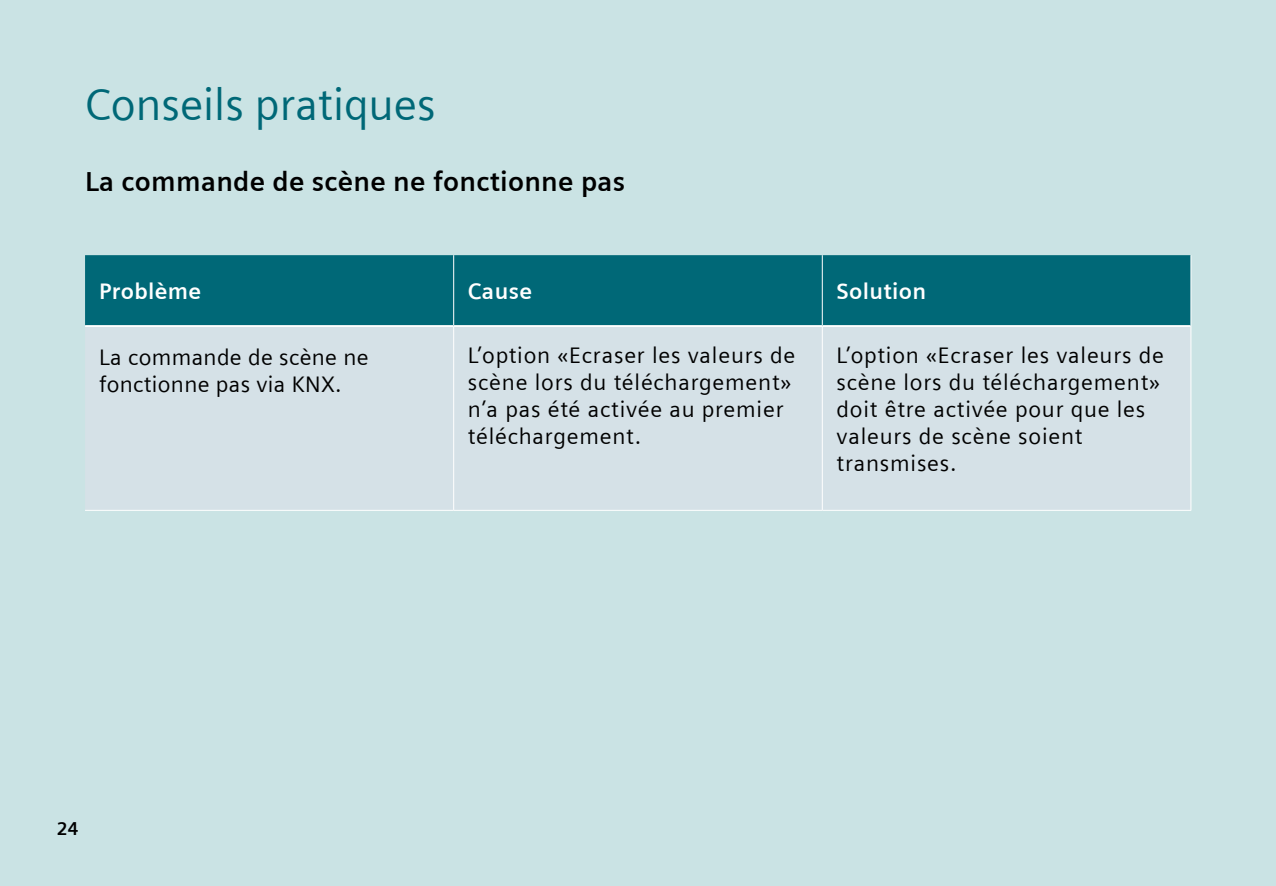
<style>
.page{position:relative;width:1276px;height:886px;background:#cae3e4}
.page>*{position:absolute;margin:0;border:0;box-sizing:border-box;transform-origin:0 0}
.t1{font:45px "Siemens Sans";color:#006877}
.t2{font:700 27.5px "Siemens Sans";letter-spacing:.01em;color:#000}
.t3{font:22.5px/27px "Siemens Sans";letter-spacing:.035em;color:#000}
.t4{font:22.5px/27px "Siemens Sans";letter-spacing:.015em;color:#000}
.t5{font:700 22.5px "Siemens Sans";letter-spacing:.015em;color:#fff}
.t6{font:700 18.75px "Siemens Sans";color:#000}
</style>
<div class="page">
<div style="left:85px;top:255px;width:1105px;height:70px;background:#006877"></div>
<div style="left:85px;top:327px;width:1105px;height:183px;background:#d5e1e7"></div>
<hr style="left:453px;top:327px;width:1px;height:183px;background:#fff">
<hr style="left:822px;top:327px;width:1px;height:183px;background:#fff">
<hr style="left:1190px;top:326px;width:1px;height:184px;background:#fff">
<hr style="left:85px;top:510px;width:369px;height:1px;background:#fff">
<hr style="left:454px;top:510px;width:368px;height:1px;background:#fff">
<hr style="left:822px;top:510px;width:369px;height:1px;background:#fff">
<hr style="left:85px;top:325px;width:369px;height:2px;background:#fff">
<hr style="left:454px;top:325px;width:368px;height:2px;background:#fff">
<hr style="left:822px;top:325px;width:368px;height:2px;background:#fff">
<hr style="left:453px;top:255px;width:1px;height:70px;background:#fff">
<hr style="left:822px;top:255px;width:1px;height:70px;background:#fff">
<hr style="left:1190px;top:255px;width:1px;height:71px;background:#fff">
<h1 class="t1" style="left:85px;top:79px;width:352px">Conseils pratiques</h1>
<p class="t2" style="left:85px;top:166px;width:542px">La commande de scène ne fonctionne pas</p>
<p class="t5" style="left:99px;top:278px;width:104px">Problème</p>
<p class="t5" style="left:468px;top:278px;width:66px">Cause</p>
<p class="t5" style="left:836px;top:278px;width:91px">Solution</p>
<p class="t4" style="left:99px;top:343px;width:271px">La commande de scène ne fonctionne pas via KNX.</p>
<p class="t3" style="left:468px;top:342px;width:329px">L’option «Ecraser les valeurs de scène lors du téléchargement» n’a pas été activée au premier téléchargement.</p>
<p class="t3" style="left:836px;top:342px;width:329px">L’option «Ecraser les valeurs de scène lors du téléchargement» doit être activée pour que les valeurs de scène soient transmises.</p>
<p class="t6" style="left:57px;top:818px;width:23px">24</p>
</div>
